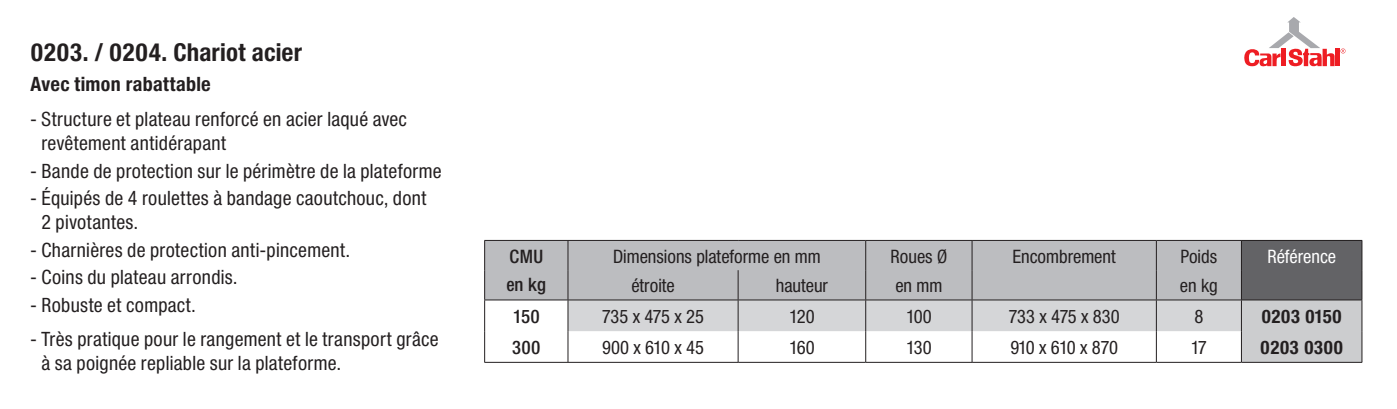
<style>
.page{position:relative;width:1397px;height:409px;background:#fff}
.page>*{position:absolute;margin:0;border:0;box-sizing:border-box;transform-origin:0 0}
.TXT_descriptif_coura{font:700 25px "Neue Helvetica Condensed BQ";letter-spacing:.005em;color:#231f20}
.TXT_descriptif_coura-2{font:20px/24px "Neue Helvetica Condensed BQ";letter-spacing:.015em;color:#231f20}
.TXT_descriptif_coura-3{font:700 20px "Neue Helvetica Condensed BQ";letter-spacing:.015em;color:#231f20}
.t1{font:18.75px "Neue Helvetica Condensed BQ";color:#231f20}
.t2{font:700 18.75px "Neue Helvetica Condensed BQ";color:#231f20}
.t3{font:500 18.75px "Neue Helvetica Condensed BQ";color:#231f20}
.t4{font:18.75px "Neue Helvetica Condensed BQ";letter-spacing:-.055em;color:#231f20}
.t5{font:18.75px "Neue Helvetica Condensed BQ";color:#fff}
</style>
<div class="page">
<hr style="left:1335px;top:49px;width:4px;height:17px;background:#ee1d23">
<svg style="left:1244px;top:17px;width:90px;height:49px"></svg>
<svg style="left:1340px;top:48px;width:5px;height:5px"></svg>
<div style="left:485px;top:241px;width:756px;height:58px;background:#bcbdc0"></div>
<div style="left:1241px;top:240px;width:120px;height:30px;background:#636366"></div>
<div style="left:1241px;top:270px;width:120px;height:30px;background:#636366"></div>
<svg style="left:485px;top:300px;width:876px;height:62px"></svg>
<hr style="left:484px;top:270px;width:1px;height:30px;background:#231f20">
<hr style="left:567px;top:270px;width:1px;height:30px;background:#231f20">
<hr style="left:737px;top:270px;width:1px;height:30px;background:#231f20">
<hr style="left:865px;top:270px;width:1px;height:30px;background:#231f20">
<hr style="left:971px;top:270px;width:1px;height:30px;background:#231f20">
<hr style="left:1156px;top:270px;width:1px;height:30px;background:#231f20">
<hr style="left:1241px;top:270px;width:1px;height:30px;background:#231f20">
<hr style="left:1361px;top:270px;width:1px;height:30px;background:#231f20">
<hr style="left:484px;top:300px;width:1px;height:31px;background:#231f20">
<hr style="left:484px;top:331px;width:1px;height:31px;background:#231f20">
<hr style="left:484px;top:240px;width:84px;height:1px;background:#231f20">
<svg style="left:484px;top:241px;width:1px;height:29px"></svg>
<hr style="left:568px;top:240px;width:170px;height:1px;background:#231f20">
<hr style="left:738px;top:240px;width:127px;height:1px;background:#231f20">
<hr style="left:865px;top:240px;width:107px;height:1px;background:#231f20">
<hr style="left:972px;top:240px;width:184px;height:1px;background:#231f20">
<hr style="left:1156px;top:240px;width:85px;height:1px;background:#231f20">
<hr style="left:484px;top:299px;width:84px;height:1px;background:#231f20">
<hr style="left:1241px;top:299px;width:121px;height:1px;background:#231f20">
<hr style="left:484px;top:362px;width:84px;height:1px;background:#231f20">
<hr style="left:1241px;top:362px;width:121px;height:1px;background:#231f20">
<hr style="left:568px;top:299px;width:170px;height:1px;background:#231f20">
<hr style="left:567px;top:300px;width:1px;height:31px;background:#231f20">
<hr style="left:738px;top:299px;width:127px;height:1px;background:#231f20">
<hr style="left:737px;top:300px;width:1px;height:31px;background:#231f20">
<hr style="left:865px;top:299px;width:107px;height:1px;background:#231f20">
<hr style="left:865px;top:300px;width:1px;height:31px;background:#231f20">
<hr style="left:972px;top:299px;width:184px;height:1px;background:#231f20">
<hr style="left:971px;top:300px;width:1px;height:31px;background:#231f20">
<hr style="left:1156px;top:299px;width:85px;height:1px;background:#231f20">
<hr style="left:1156px;top:300px;width:1px;height:31px;background:#231f20">
<hr style="left:1241px;top:300px;width:1px;height:31px;background:#231f20">
<hr style="left:1361px;top:300px;width:1px;height:31px;background:#231f20">
<hr style="left:567px;top:331px;width:1px;height:31px;background:#231f20">
<hr style="left:737px;top:331px;width:1px;height:31px;background:#231f20">
<hr style="left:865px;top:331px;width:1px;height:31px;background:#231f20">
<hr style="left:971px;top:331px;width:1px;height:31px;background:#231f20">
<hr style="left:1156px;top:331px;width:1px;height:31px;background:#231f20">
<hr style="left:1241px;top:331px;width:1px;height:31px;background:#231f20">
<hr style="left:1361px;top:331px;width:1px;height:31px;background:#231f20">
<hr style="left:568px;top:362px;width:170px;height:1px;background:#231f20">
<hr style="left:738px;top:362px;width:127px;height:1px;background:#231f20">
<hr style="left:865px;top:362px;width:107px;height:1px;background:#231f20">
<hr style="left:972px;top:362px;width:184px;height:1px;background:#231f20">
<hr style="left:1156px;top:362px;width:85px;height:1px;background:#231f20">
<svg style="left:567px;top:241px;width:1px;height:29px"></svg>
<svg style="left:865px;top:241px;width:1px;height:29px"></svg>
<svg style="left:971px;top:241px;width:1px;height:29px"></svg>
<svg style="left:1156px;top:241px;width:1px;height:29px"></svg>
<hr style="left:1241px;top:240px;width:121px;height:1px;background:#231f20">
<svg style="left:1241px;top:241px;width:1px;height:29px"></svg>
<svg style="left:1361px;top:241px;width:1px;height:29px"></svg>
<p class="TXT_descriptif_coura" style="left:31px;top:37px;width:273px">0203. / 0204. Chariot acier</p>
<p class="TXT_descriptif_coura-3" style="left:31px;top:72px;width:182px">Avec timon rabattable</p>
<p class="TXT_descriptif_coura-2" style="left:41px;top:107px;width:367px;text-indent:-11px">- Structure et plateau renforcé en acier laqué avec revêtement antidérapant</p>
<p class="TXT_descriptif_coura-2" style="left:31px;top:159px;width:412px">- Bande de protection sur le périmètre de la plateforme</p>
<p class="TXT_descriptif_coura-2" style="left:41px;top:186px;width:386px;text-indent:-11px">- Équipés de 4 roulettes à bandage caoutchouc, dont<br>2 pivotantes.</p>
<p class="TXT_descriptif_coura-2" style="left:31px;top:238px;width:321px">- Charnières de protection anti-pincement.</p>
<p class="TXT_descriptif_coura-2" style="left:31px;top:265px;width:208px">- Coins du plateau arrondis.</p>
<p class="TXT_descriptif_coura-2" style="left:31px;top:293px;width:166px">- Robuste et compact.</p>
<p class="TXT_descriptif_coura-2" style="left:41px;top:327px;width:399px;text-indent:-11px">- Très pratique pour le rangement et le transport grâce à sa poignée repliable sur la plateforme.</p>
<p class="t3" style="left:509px;top:245px;width:35px">CMU</p>
<p class="t1" style="left:613px;top:245px;width:209px">Dimensions plateforme en mm</p>
<p class="t1" style="left:890px;top:245px;width:58px">Roues Ø</p>
<p class="t1" style="left:1012px;top:245px;width:105px">Encombrement</p>
<p class="t1" style="left:1180px;top:245px;width:38px">Poids</p>
<p class="t5" style="left:1267px;top:245px;width:70px">Référence</p>
<p class="t3" style="left:506px;top:273px;width:41px">en kg</p>
<p class="t1" style="left:631px;top:275px;width:45px">étroite</p>
<p class="t1" style="left:775px;top:275px;width:54px">hauteur</p>
<p class="t1" style="left:895px;top:275px;width:48px">en mm</p>
<p class="t1" style="left:1180px;top:275px;width:39px">en kg</p>
<p class="t3" style="left:513px;top:305px;width:28px">150</p>
<p class="t1" style="left:602px;top:305px;width:104px">735 x 475 x 25</p>
<p class="t1" style="left:789px;top:305px;width:27px">120</p>
<p class="t1" style="left:906px;top:305px;width:27px">100</p>
<p class="t1" style="left:1008px;top:305px;width:113px">733 x 475 x 830</p>
<p class="t1" style="left:1194px;top:305px;width:10px">8</p>
<p class="t2" style="left:1261px;top:305px;width:82px">0203 0150</p>
<p class="t3" style="left:512px;top:336px;width:30px">300</p>
<p class="t1" style="left:602px;top:336px;width:103px">900 x 610 x 45</p>
<p class="t1" style="left:789px;top:336px;width:27px">160</p>
<p class="t1" style="left:906px;top:336px;width:27px">130</p>
<p class="t4" style="left:1010px;top:336px;width:109px">910 x 610 x 870</p>
<p class="t1" style="left:1190px;top:336px;width:18px">17</p>
<p class="t2" style="left:1260px;top:336px;width:84px">0203 0300</p>
</div>
